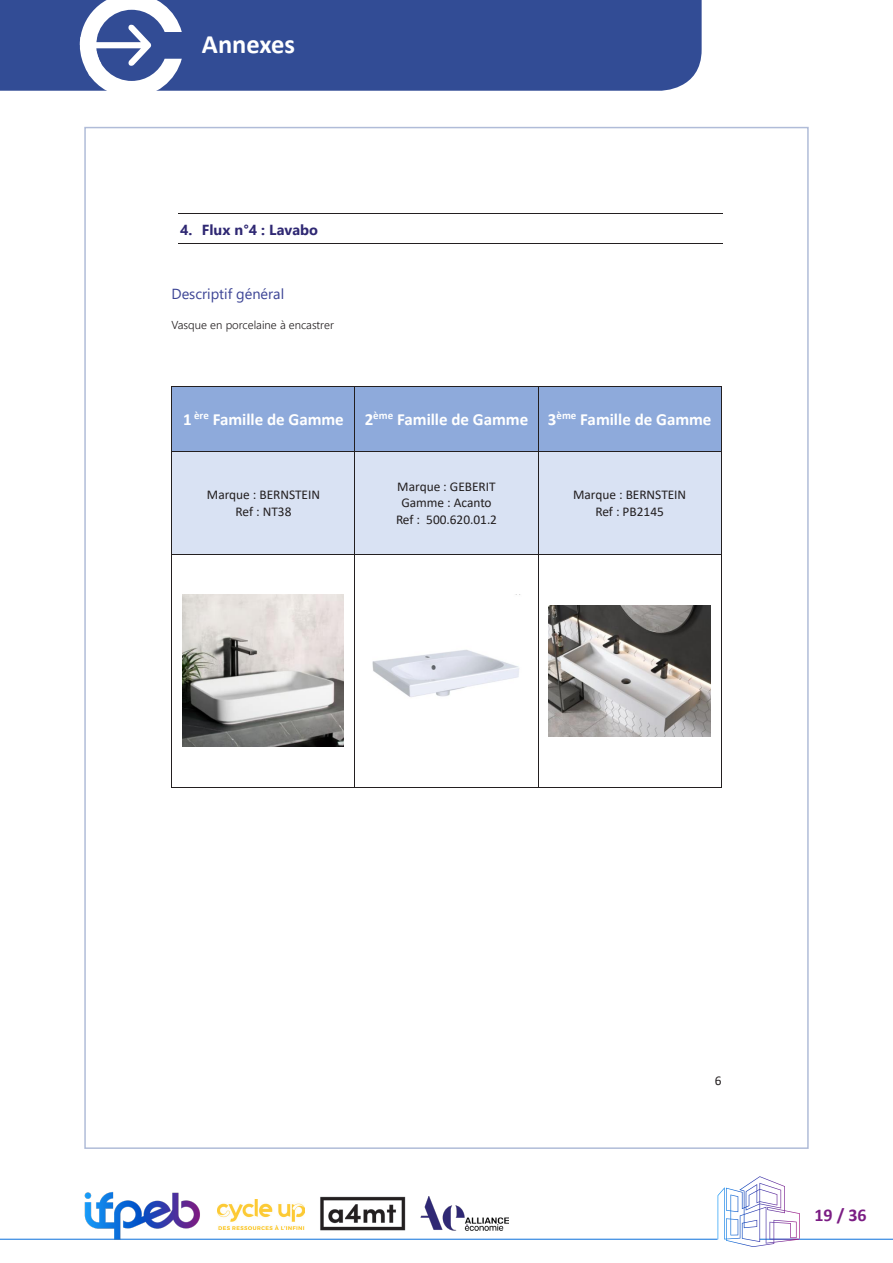
<style>
.page{position:relative;width:893px;height:1263px;background:#fff}
.page>*{position:absolute;margin:0;border:0;box-sizing:border-box;transform-origin:0 0}
.t1{font:700 26.55px "Calibri";color:#fff}
.t2{font:700 18px "Calibri";color:#7b1d84}
.t3{font:700 16.95px "Calibri";color:#fff}
.t4{font:14.55px "Segoe UI";color:#3c4495}
.t5{font:700 14.55px "Segoe UI";color:#2f2873}
.t6{font:13.35px/16.4px "Calibri";color:#231f20;text-align:center}
.t7{font:300 11.55px "Segoe UI";color:#231f20}
</style>
<div class="page">
<div style="left:0;top:0;width:702px;height:91px;background:#324c95"></div>
<svg style="left:77px;top:0;width:105px;height:91px"></svg>
<hr style="left:0;top:1239px;width:718px;height:1px;background:#0b70dc">
<hr style="left:760px;top:1239px;width:133px;height:1px;background:#0b70dc">
<img style="left:77px;top:1192px;width:127px;height:48px">
<svg style="left:718px;top:1176px;width:82px;height:71px"></svg>
<img style="left:320px;top:1196px;width:86px;height:35px">
<img style="left:217px;top:1199px;width:88px;height:31px">
<img style="left:420px;top:1196px;width:88px;height:34px">
<hr style="left:178px;top:214px;width:545px;height:1px;background:#231f20">
<hr style="left:178px;top:243px;width:545px;height:1px;background:#231f20">
<div style="left:172px;top:387px;width:183px;height:64px;background:#8eaadb"></div>
<div style="left:355px;top:387px;width:183px;height:64px;background:#8eaadb"></div>
<div style="left:538px;top:387px;width:183px;height:64px;background:#8eaadb"></div>
<hr style="left:172px;top:387px;width:183px;height:1px;background:#231f20">
<hr style="left:355px;top:387px;width:183px;height:1px;background:#231f20">
<hr style="left:538px;top:387px;width:183px;height:1px;background:#231f20">
<hr style="left:172px;top:387px;width:1px;height:64px;background:#231f20">
<hr style="left:355px;top:387px;width:1px;height:64px;background:#231f20">
<hr style="left:538px;top:387px;width:1px;height:64px;background:#231f20">
<hr style="left:721px;top:387px;width:1px;height:64px;background:#231f20">
<div style="left:172px;top:452px;width:183px;height:102px;background:#d9e2f3"></div>
<div style="left:355px;top:452px;width:183px;height:102px;background:#d9e2f3"></div>
<div style="left:538px;top:452px;width:183px;height:102px;background:#d9e2f3"></div>
<hr style="left:172px;top:451px;width:183px;height:1px;background:#231f20">
<hr style="left:355px;top:451px;width:183px;height:1px;background:#231f20">
<hr style="left:538px;top:451px;width:183px;height:1px;background:#231f20">
<hr style="left:172px;top:452px;width:1px;height:102px;background:#231f20">
<hr style="left:355px;top:452px;width:1px;height:102px;background:#231f20">
<hr style="left:538px;top:452px;width:1px;height:102px;background:#231f20">
<hr style="left:721px;top:452px;width:1px;height:102px;background:#231f20">
<hr style="left:172px;top:554px;width:183px;height:1px;background:#231f20">
<hr style="left:355px;top:554px;width:183px;height:1px;background:#231f20">
<hr style="left:538px;top:554px;width:183px;height:1px;background:#231f20">
<hr style="left:172px;top:555px;width:1px;height:232px;background:#231f20">
<hr style="left:172px;top:787px;width:183px;height:1px;background:#231f20">
<hr style="left:355px;top:555px;width:1px;height:232px;background:#231f20">
<hr style="left:355px;top:787px;width:183px;height:1px;background:#231f20">
<hr style="left:538px;top:555px;width:1px;height:232px;background:#231f20">
<hr style="left:538px;top:787px;width:183px;height:1px;background:#231f20">
<hr style="left:721px;top:555px;width:1px;height:232px;background:#231f20">
<img style="left:183px;top:594px;width:161px;height:153px">
<img style="left:372px;top:594px;width:148px;height:103px">
<img style="left:548px;top:605px;width:163px;height:131px">
<p class="t1" style="left:202px;top:25px;width:94px">Annexes</p>
<p class="t5" style="left:180px;top:216px;width:140px">4. Flux n°4 : Lavabo</p>
<p class="t4" style="left:172px;top:280px;width:114px">Descriptif général</p>
<p class="t7" style="left:172px;top:314px;width:164px">Vasque en porcelaine à encastrer</p>
<p class="t3" style="left:183px;top:407px;width:530px">1 <sup>ère</sup> Famille de Gamme 2<sup>ème</sup> Famille de Gamme 3<sup>ème</sup> Famille de Gamme</p>
<p class="t6" style="left:207px;top:486px;width:115px">Marque : BERNSTEIN<br>Ref : NT38</p>
<p class="t6" style="left:396px;top:478px;width:103px">Marque : GEBERIT<br>Gamme : Acanto<br>Ref : 500.620.01.2</p>
<p class="t6" style="left:573px;top:486px;width:115px">Marque : BERNSTEIN<br>Ref : PB2145</p>
<p class="t6" style="left:715px;top:1072px;width:8px">6</p>
<p class="t2" style="left:814px;top:1202px;width:54px">19 / 36</p>
</div>
